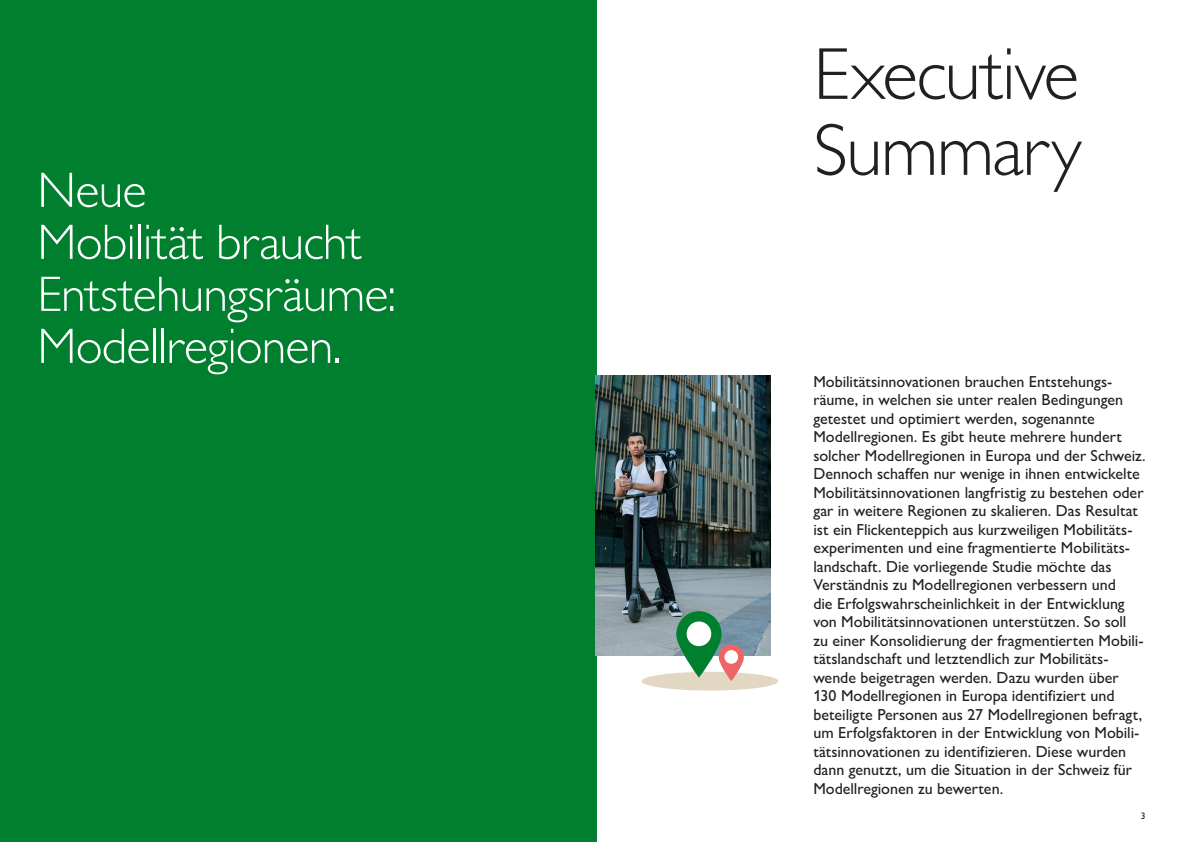
<style>
.page{position:relative;width:1191px;height:842px;background:#fff}
.page>*{position:absolute;margin:0;border:0;box-sizing:border-box;transform-origin:0 0}
.Title_74_Black{font:300 74px/76px "Gill Sans MT Pro";letter-spacing:-.015em;color:#231f20}
.Title_50_Green{font:300 50px/52px "Gill Sans MT Pro";letter-spacing:-.015em;color:#fff}
.Lead_16{font:500 16px/18.5px "Gill Sans MT Pro";color:#231f20}
.t1{font:500 9.5px "Gill Sans MT Pro";color:#231f20}
</style>
<div class="page">
<div style="left:0;top:0;width:596px;height:842px;background:#00802f"></div>
<img style="left:595px;top:376px;width:175px;height:279px">
<div style="left:641px;top:672px;width:137px;height:18px;background:#e1d7c3;border-radius:50%"></div>
<svg style="left:676px;top:611px;width:68px;height:70px"></svg>
<div style="left:686px;top:621px;width:25px;height:25px;background:#fff;border-radius:50%"></div>
<p class="Title_50_Green" style="left:37px;top:163px;width:360px">Neue<br>Mobilität braucht<br>Entstehungsräume:<br>Modellregionen.</p>
<p class="Title_74_Black" style="left:813px;top:35px;width:270px">Executive<br>Summary</p>
<p class="Lead_16" style="left:813px;top:372px;width:334px">Mobilitätsinnovationen brauchen Entstehungs&shy;räume, in welchen sie unter realen Bedingungen getestet und optimiert werden, sogenannte Modellregionen. Es gibt heute mehrere hundert solcher Modellregionen in Europa und der Schweiz.<br>Dennoch schaffen nur wenige in ihnen entwickelte Mobilitätsinnovationen langfristig zu bestehen oder gar in weitere Regionen zu skalieren. Das Resultat ist ein Flickenteppich aus kurzweiligen Mobilitäts&shy;experimenten und eine fragmentierte Mobilitäts&shy;landschaft. Die vorliegende Studie möchte das Verständnis zu Modellregionen verbessern und<br>die Erfolgswahrscheinlichkeit in der Entwicklung von Mobilitätsinnovationen unterstützen. So soll<br>zu einer Konsolidierung der fragmentierten Mobili&shy;tätslandschaft und letztendlich zur Mobilitäts&shy;wende beigetragen werden. Dazu wurden über 130 Modellregionen in Europa identifiziert und beteiligte Personen aus 27 Modellregionen befragt, um Erfolgsfaktoren in der Entwicklung von Mobili&shy;tätsinnovationen zu identifizieren. Diese wurden dann genutzt, um die Situation in der Schweiz für Modellregionen zu bewerten.</p>
<p class="t1" style="left:1140px;top:810px;width:6px">3</p>
</div>
